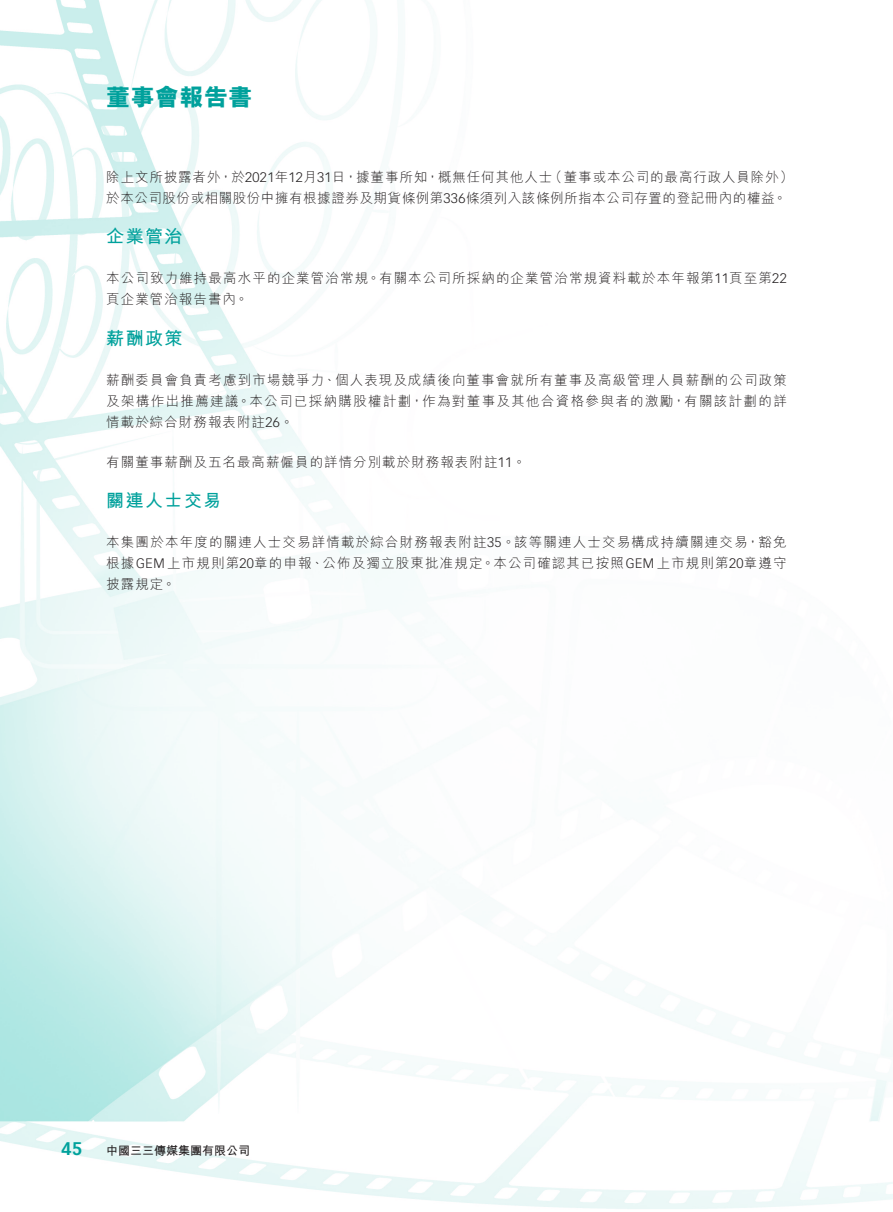
<style>
.page{position:relative;width:893px;height:1212px;background:#fff}
.page>*{position:absolute;margin:0;border:0;box-sizing:border-box;transform-origin:0 0}
.t1{font:800 24px "M Hei HK";letter-spacing:.02em;color:#00a19c}
.t2{font:700 18px "M Hei HK";letter-spacing:.08em;color:#00a19c}
.t3{font:700 18px "Vectora LT Std";color:#00a19c}
.t4{font:300 13.5px/21px "M Hei HK";letter-spacing:.075em;color:#231f20;text-align:justify}
.t5{font:300 13.5px/21px "M Hei HK";letter-spacing:.04em;color:#231f20}
.t6{font:700 12px "M Hei HK";color:#231f20}
.s1{font-family:"Vectora LT Std"}
</style>
<div class="page">
<img style="left:0;top:0;width:893px;height:1209px">
<h1 class="t1" style="left:106px;top:85px;width:148px">董事會報告書</h1>
<p class="t5" style="left:106px;top:166px;width:689px">除上文所披露者外，於<span class="s1">2021</span>年<span class="s1">12</span>月<span class="s1">31</span>日，據董事所知，概無任何其他人士（董事或本公司的最高行政人員除外）於本公司股份或相關股份中擁有根據證券及期貨條例第<span class="s1">336</span>條須列入該條例所指本公司存置的登記冊內的權益。</p>
<h2 class="t2" style="left:106px;top:224px;width:78px">企業管治</h2>
<p class="t4" style="left:106px;top:268px;width:682px">本公司致力維持最高水平的企業管治常規。有關本公司所採納的企業管治常規資料載於本年報第<span class="s1">11</span>頁至第<span class="s1">22</span>頁企業管治報告書內。</p>
<h2 class="t2" style="left:106px;top:325px;width:78px">薪酬政策</h2>
<p class="t4" style="left:106px;top:369px;width:682px">薪酬委員會負責考慮到市場競爭力、個人表現及成績後向董事會就所有董事及高級管理人員薪酬的公司政策及架構作出推薦建議。本公司已採納購股權計劃，作為對董事及其他合資格參與者的激勵，有關該計劃的詳情載於綜合財務報表附註<span class="s1">26</span>。</p>
<p class="t4" style="left:106px;top:451px;width:421px">有關董事薪酬及五名最高薪僱員的詳情分別載於財務報表附註<span class="s1">11</span>。</p>
<h2 class="t2" style="left:106px;top:487px;width:117px">關連人士交易</h2>
<p class="t4" style="left:106px;top:531px;width:682px">本集團於本年度的關連人士交易詳情載於綜合財務報表附註<span class="s1">35</span>。該等關連人士交易構成持續關連交易，豁免根據<span class="s1">GEM</span>上市規則第<span class="s1">20</span>章的申報、公佈及獨立股東批准規定。本公司確認其已按照<span class="s1">GEM</span>上市規則第<span class="s1">20</span>章遵守披露規定。</p>
<h2 class="t3" style="left:61px;top:1137px;width:23px">45</h2>
<p class="t6" style="left:106px;top:1141px;width:145px">中國三三傳媒集團有限公司</p>
</div>
